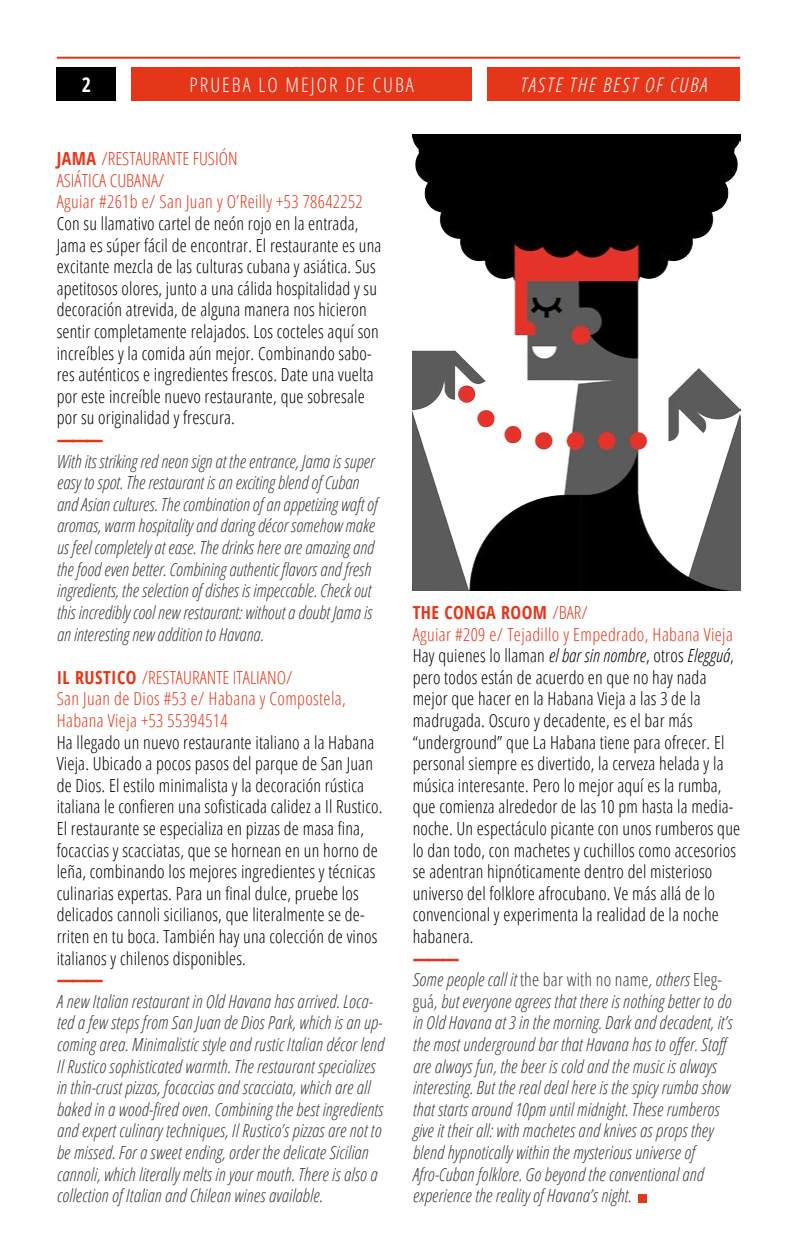
<style>
.page{position:relative;width:797px;height:1259px;background:#fff}
.page>*{position:absolute;margin:0;border:0;box-sizing:border-box;transform-origin:0 0}
.t1{font:300 condensed 20px "Open Sans";letter-spacing:.1em;color:#fff}
.t2{font:italic 300 condensed 20px "Open Sans";letter-spacing:.1em;color:#fff}
.t3{font:700 condensed 20px "Open Sans";color:#fff}
.CUERPO_DE_TEXTO_ESPA{font:300 condensed 18px/21.6px "Open Sans";letter-spacing:.01em;color:#000}
.CUERPO_DE_TEXTO_INGL{font:italic 300 condensed 18px/21.6px "Open Sans";letter-spacing:.01em;color:#3c3c3b}
.t4{font:300 condensed 18px/21.6px "Open Sans";letter-spacing:.02em;color:#e6361a}
.t5{font:300 condensed 18px "Open Sans";color:#e6361a}
.t6{font:700 condensed 18px "Open Sans";letter-spacing:.025em;color:#e6361a}
.GUIÓN_SEPARADOR{font:800 18px "Open Sans";color:#e6361a}
.CUERPO_DE_TEXTO_ESPA-2{font:800 18px "Open Sans";color:#e6361a}
.s1{font-weight:700}
.s2{font-weight:300}
.s3{font-style:italic}
.s4{font-style:normal}
</style>
<div class="page">
<div style="left:57px;top:67px;width:59px;height:34px;background:#000"></div>
<div style="left:487px;top:67px;width:253px;height:34px;background:#e6361a"></div>
<div style="left:131px;top:67px;width:341px;height:34px;background:#e6361a"></div>
<hr style="left:57px;top:57px;width:683px;height:2px;background:#e6361a">
<div style="left:638px;top:1194px;width:8px;height:8px;background:#e6361a"></div>
<img style="left:412px;top:134px;width:328px;height:457px">
<p class="t3" style="left:82px;top:70px;width:11px">2</p>
<p class="t1" style="left:190px;top:71px;width:226px">PRUEBA LO MEJOR DE CUBA</p>
<p class="t2" style="left:520px;top:71px;width:188px">TASTE THE BEST OF CUBA</p>
<p class="t5" style="left:57px;top:146px;width:182px"><span class="s1">JAMA</span> /RESTAURANTE FUSIÓN</p>
<p class="t5" style="left:57px;top:168px;width:109px">ASIÁTICA CUBANA/</p>
<p class="t4" style="left:57px;top:190px;width:307px">Aguiar #261b e/ San Juan y O’Reilly +53 78642252</p>
<p class="CUERPO_DE_TEXTO_ESPA" style="left:57px;top:212px;width:326px">Con su llamativo cartel de neón rojo en la entrada, Jama es súper fácil de encontrar. El restaurante es una excitante mezcla de las culturas cubana y asiática. Sus apetitosos olores, junto a una cálida hospitalidad y su decoración atrevida, de alguna manera nos hicieron sentir completamente relajados. Los cocteles aquí son increíbles y la comida aún mejor. Combinando sabo&shy;res auténticos e ingredientes frescos. Date una vuelta por este increíble nuevo restaurante, que sobresale por su originalidad y frescura.</p>
<p class="GUIÓN_SEPARADOR" style="left:57px;top:426px;width:48px">———</p>
<p class="CUERPO_DE_TEXTO_INGL" style="left:57px;top:450px;width:322px">With its striking red neon sign at the entrance, Jama is super easy to spot. The restaurant is an exciting blend of Cuban and Asian cultures. The combination of an appetizing waft of aromas, warm hospitality and daring décor somehow make us feel completely at ease. The drinks here are amazing and the food even better. Combining authentic flavors and fresh ingredients, the selection of dishes is impeccable. Check out this incredibly cool new restaurant: without a doubt Jama is an interesting new addition to Havana.</p>
<p class="t5" style="left:57px;top:665px;width:237px"><span class="s1">IL RUSTICO</span> /RESTAURANTE ITALIANO/</p>
<p class="t4" style="left:57px;top:687px;width:290px">San Juan de Dios #53 e/ Habana y Compostela,<br>Habana Vieja +53 55394514</p>
<p class="CUERPO_DE_TEXTO_ESPA" style="left:57px;top:730px;width:327px">Ha llegado un nuevo restaurante italiano a la Habana Vieja. Ubicado a pocos pasos del parque de San Juan de Dios. El estilo minimalista y la decoración rústica italiana le confieren una sofisticada calidez a Il Rustico.<br>El restaurante se especializa en pizzas de masa fina, focaccias y scacciatas, que se hornean en un horno de leña, combinando los mejores ingredientes y técnicas culinarias expertas. Para un final dulce, pruebe los delicados cannoli sicilianos, que literalmente se de&shy;rriten en tu boca. También hay una colección de vinos italianos y chilenos disponibles.</p>
<p class="GUIÓN_SEPARADOR" style="left:57px;top:966px;width:48px">———</p>
<p class="CUERPO_DE_TEXTO_INGL" style="left:57px;top:990px;width:329px">A new Italian restaurant in Old Havana has arrived. Loca&shy;ted a few steps from San Juan de Dios Park, which is an up&shy;coming area. Minimalistic style and rustic Italian décor lend Il Rustico sophisticated warmth. The restaurant specializes in thin-crust pizzas, focaccias and scacciata, which are all baked in a wood-fired oven. Combining the best ingredients and expert culinary techniques, Il Rustico’s pizzas are not to be missed. For a sweet ending, order the delicate Sicilian cannoli, which literally melts in your mouth. There is also a collection of Italian and Chilean wines available.</p>
<p class="t6" style="left:412px;top:600px;width:177px">THE CONGA ROOM <span class="s2">/BAR/</span></p>
<p class="t4" style="left:412px;top:622px;width:322px">Aguiar #209 e/ Tejadillo y Empedrado, Habana Vieja</p>
<p class="CUERPO_DE_TEXTO_ESPA" style="left:412px;top:644px;width:329px">Hay quienes lo llaman <span class="s3">el bar sin nombre</span>, otros <span class="s3">Elegguá</span>, pero todos están de acuerdo en que no hay nada mejor que hacer en la Habana Vieja a las 3 de la madrugada. Oscuro y decadente, es el bar más “underground” que La Habana tiene para ofrecer. El personal siempre es divertido, la cerveza helada y la música interesante. Pero lo mejor aquí es la rumba, que comienza alrededor de las 10 pm hasta la media&shy;noche. Un espectáculo picante con unos rumberos que lo dan todo, con machetes y cuchillos como accesorios se adentran hipnóticamente dentro del misterioso universo del folklore afrocubano. Ve más allá de lo convencional y experimenta la realidad de la noche habanera.</p>
<p class="CUERPO_DE_TEXTO_ESPA-2" style="left:412px;top:944px;width:48px">———</p>
<p class="CUERPO_DE_TEXTO_INGL" style="left:412px;top:968px;width:321px">Some people call it <span class="s4">the bar with no name</span>, others <span class="s4">Eleg&shy;guá</span>, but everyone agrees that there is nothing better to do in Old Havana at 3 in the morning. Dark and decadent, it’s the most underground bar that Havana has to offer. Staff are always fun, the beer is cold and the music is always interesting. But the real deal here is the spicy rumba show that starts around 10pm until midnight. These rumberos give it their all: with machetes and knives as props they blend hypnotically within the mysterious universe of Afro-Cuban folklore. Go beyond the conventional and experience the reality of Havana’s night.</p>
</div>
